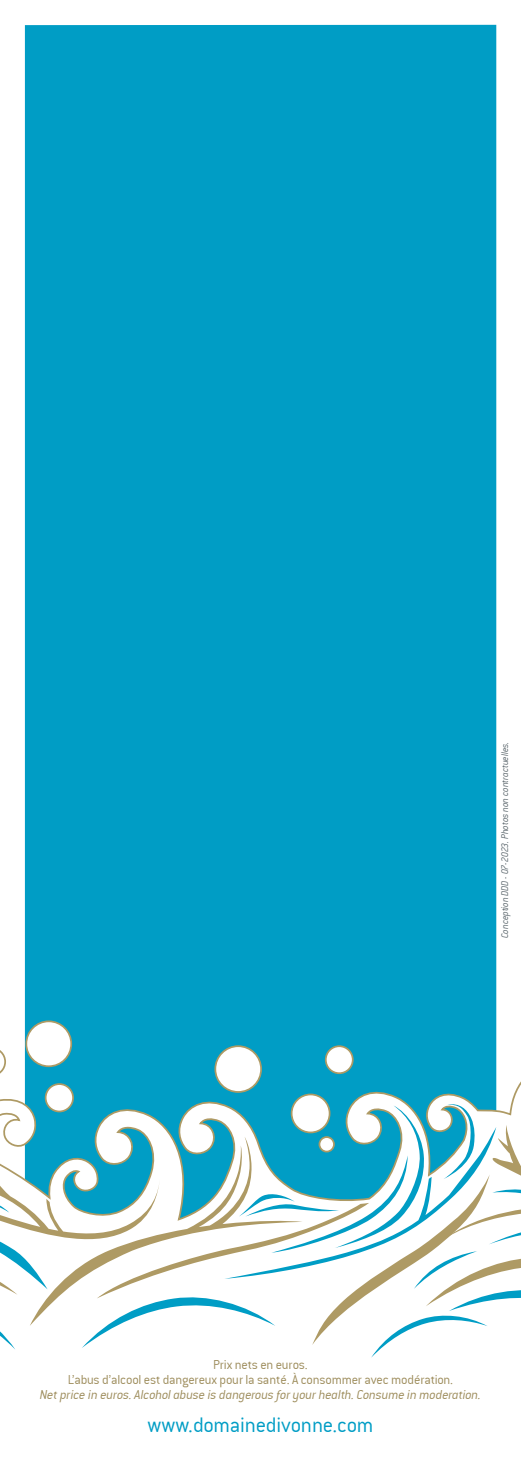
<style>
.page{position:relative;width:521px;height:1474px;background:#fff}
.page>*{position:absolute;margin:0;border:0;box-sizing:border-box;transform-origin:0 0}
.t1{font:22.75px "Conduit ITCTT Light";letter-spacing:-.01em;color:#009dc5}
.t2{font:14px/14.9px "Conduit ITCTT Light";letter-spacing:-.015em;color:#9d8c5b;text-align:center}
.t3{font:italic 14px "Conduit ITCTT Light";letter-spacing:-.015em;color:#9d8c5b}
.t4{font:italic 10.5px "Conduit ITCTT Light";letter-spacing:-.015em;color:#5d686e;scale:.95 1}
</style>
<div class="page">
<div style="left:25px;top:25px;width:471px;height:1310px;background:#009dc5"></div>
<div style="left:26px;top:1021px;width:45px;height:45px;background:#fff;border-radius:50%"></div>
<div style="left:25px;top:1020px;width:47px;height:47px;border:2px solid #ae9a64;border-radius:50%"></div>
<div style="left:325px;top:1045px;width:29px;height:29px;border:2px solid #ae9a64;border-radius:50%"></div>
<svg style="left:0;top:1047px;width:521px;height:310px"></svg>
<p class="t4" style="left:498px;top:938px;width:208px;rotate:-90deg">Conception DDD - 07-2023. Photos non contractuelles.</p>
<p class="t2" style="left:68px;top:1356px;width:387px">Prix nets en euros.<br>L’abus d’alcool est dangereux pour la santé. À consommer avec modération.</p>
<p class="t3" style="left:40px;top:1385px;width:443px">Net price in euros. Alcohol abuse is dangerous for your health. Consume in moderation.</p>
<h1 class="t1" style="left:148px;top:1410px;width:227px">www.domainedivonne.com</h1>
</div>
